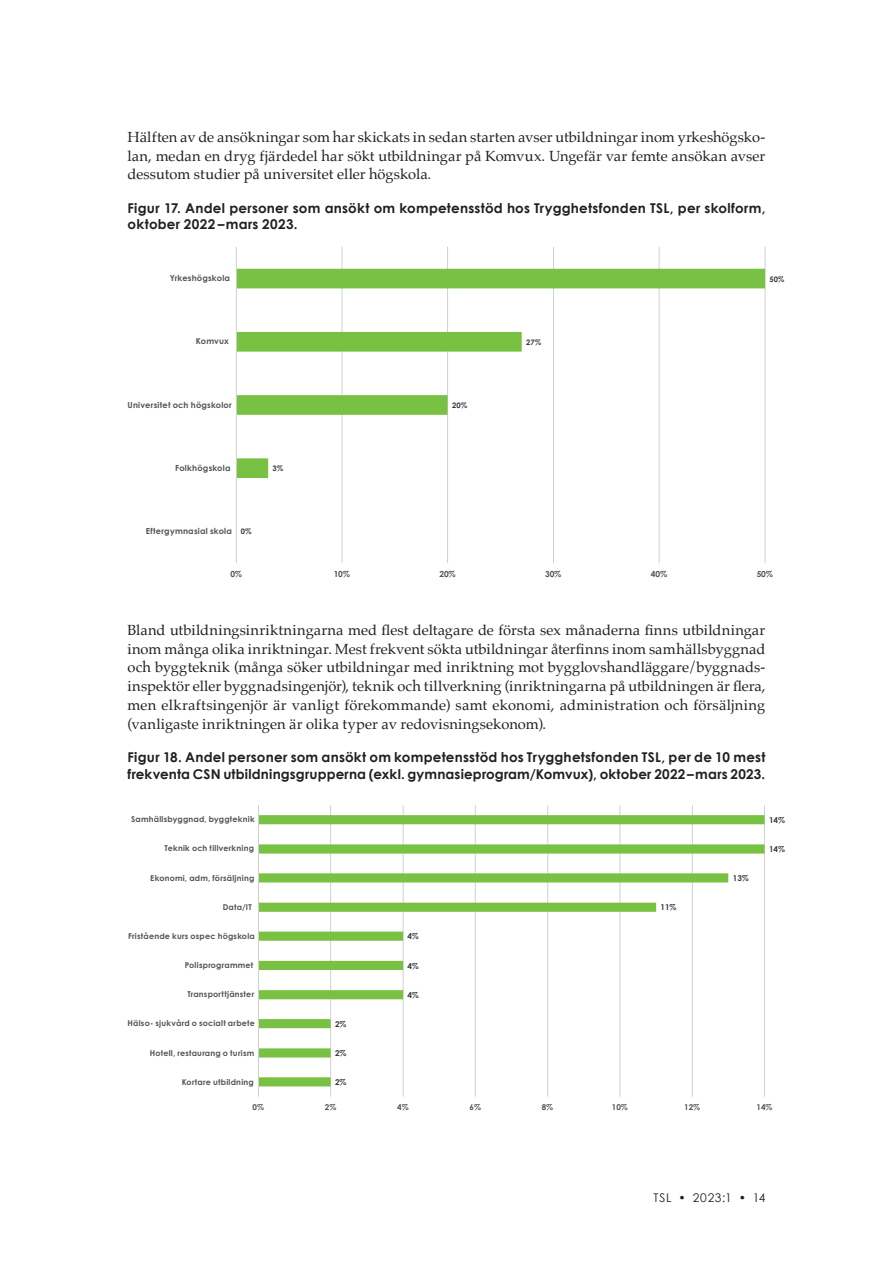
<style>
.page{position:relative;width:893px;height:1263px;background:#fff}
.page>*{position:absolute;margin:0;border:0;box-sizing:border-box;transform-origin:0 0}
.t1{font:14.7px/18.8px "Palatino";color:#231f20;text-align:justify}
.t2{font:700 13.5px/16.5px "Century Gothic";letter-spacing:.015em;color:#231f20}
.t3{font:12px "Century Gothic";letter-spacing:.055em;color:#231f20}
.t4{font:700 8.4px "Century Gothic";letter-spacing:.025em;color:#515455}
.t5{font:700 8.1px "Century Gothic";letter-spacing:.025em;color:#515455}
.t6{font:700 8.1px "Century Gothic";color:#36393c}
.t7{font:700 7.5px "Century Gothic";color:#36393c}
</style>
<div class="page">
<hr style="left:341px;top:247px;width:1px;height:316px;background:#cfd1d0">
<hr style="left:447px;top:247px;width:1px;height:316px;background:#cfd1d0">
<hr style="left:553px;top:247px;width:1px;height:316px;background:#cfd1d0">
<hr style="left:659px;top:247px;width:1px;height:316px;background:#cfd1d0">
<hr style="left:765px;top:247px;width:1px;height:316px;background:#cfd1d0">
<hr style="left:870px;top:247px;width:1px;height:316px;background:#cfd1d0">
<svg style="left:237px;top:269px;width:528px;height:209px"></svg>
<hr style="left:236px;top:247px;width:1px;height:316px;background:#cfd1d0">
<hr style="left:330px;top:805px;width:1px;height:292px;background:#cfd1d0">
<hr style="left:403px;top:805px;width:1px;height:292px;background:#cfd1d0">
<hr style="left:475px;top:805px;width:1px;height:292px;background:#cfd1d0">
<hr style="left:547px;top:805px;width:1px;height:292px;background:#cfd1d0">
<hr style="left:619px;top:805px;width:1px;height:292px;background:#cfd1d0">
<hr style="left:692px;top:805px;width:1px;height:292px;background:#cfd1d0">
<hr style="left:764px;top:805px;width:1px;height:292px;background:#cfd1d0">
<hr style="left:837px;top:805px;width:1px;height:292px;background:#cfd1d0">
<svg style="left:259px;top:815px;width:505px;height:271px"></svg>
<hr style="left:258px;top:805px;width:1px;height:292px;background:#cfd1d0">
<p class="t1" style="left:128px;top:127px;width:639px">Hälften av de ansökningar som har skickats in sedan starten avser utbildningar inom yrkeshögsko&shy;lan, medan en dryg fjärdedel har sökt utbildningar på Komvux. Ungefär var femte ansökan avser dessutom studier på universitet eller högskola.</p>
<p class="t2" style="left:128px;top:199px;width:639px">Figur 17. Andel personer som ansökt om kompetensstöd hos Trygghetsfonden TSL, per skolform, oktober 2022 –mars 2023.</p>
<p class="t4" style="left:170px;top:273px;width:62px">Yrkeshögskola</p>
<p class="t7" style="left:769px;top:274px;width:16px">50%</p>
<p class="t4" style="left:196px;top:336px;width:35px">Komvux</p>
<p class="t7" style="left:526px;top:337px;width:16px">27%</p>
<p class="t4" style="left:128px;top:399px;width:106px">Universitet och högskolor</p>
<p class="t7" style="left:452px;top:401px;width:16px">20%</p>
<p class="t4" style="left:175px;top:462px;width:57px">Folkhögskola</p>
<p class="t7" style="left:273px;top:464px;width:12px">3%</p>
<p class="t4" style="left:146px;top:526px;width:88px">Eftergymnasial skola</p>
<p class="t7" style="left:241px;top:527px;width:12px">0%</p>
<p class="t4" style="left:230px;top:568px;width:13px">0%</p>
<p class="t4" style="left:334px;top:568px;width:18px">10%</p>
<p class="t4" style="left:439px;top:568px;width:18px">20%</p>
<p class="t4" style="left:545px;top:568px;width:18px">30%</p>
<p class="t4" style="left:651px;top:568px;width:18px">40%</p>
<p class="t4" style="left:757px;top:568px;width:18px">50%</p>
<p class="t1" style="left:128px;top:620px;width:639px">Bland utbildningsinriktningarna med flest deltagare de första sex månaderna finns utbildningar inom många olika inriktningar. Mest frekvent sökta utbildningar återfinns inom samhällsbyggnad och byggteknik (många söker utbildningar med inriktning mot bygglovshandläggare/byggnads&shy;inspektör eller byggnadsingenjör), teknik och tillverkning (inriktningarna på utbildningen är flera, men elkraftsingenjör är vanligt förekommande) samt ekonomi, administration och försäljning (vanligaste inriktningen är olika typer av redovisningsekonom).</p>
<p class="t2" style="left:128px;top:749px;width:639px">Figur 18. Andel personer som ansökt om kompetensstöd hos Trygghetsfonden TSL, per de 10 mest frekventa CSN utbildningsgrupperna (exkl. gymnasieprogram/Komvux), oktober 2022–mars 2023.</p>
<p class="t5" style="left:131px;top:814px;width:125px">Samhällsbyggnad, byggteknik</p>
<p class="t5" style="left:164px;top:843px;width:91px">Teknik och tillverkning</p>
<p class="t5" style="left:150px;top:873px;width:106px">Ekonomi, adm, försäljning</p>
<p class="t5" style="left:223px;top:902px;width:30px">Data/IT</p>
<p class="t5" style="left:128px;top:931px;width:128px">Fristående kurs ospec högskola</p>
<p class="t5" style="left:185px;top:960px;width:70px">Polisprogrammet</p>
<p class="t5" style="left:187px;top:989px;width:68px">Transporttjänster</p>
<p class="t5" style="left:128px;top:1018px;width:129px">Hälso- sjukvård o socialt arbete</p>
<p class="t5" style="left:150px;top:1048px;width:106px">Hotell, restaurang o turism</p>
<p class="t5" style="left:182px;top:1076px;width:74px">Kortare utbildning</p>
<p class="t6" style="left:335px;top:1019px;width:13px">2%</p>
<p class="t6" style="left:335px;top:1048px;width:13px">2%</p>
<p class="t6" style="left:335px;top:1077px;width:13px">2%</p>
<p class="t6" style="left:407px;top:931px;width:13px">4%</p>
<p class="t6" style="left:407px;top:960px;width:13px">4%</p>
<p class="t6" style="left:407px;top:990px;width:13px">4%</p>
<p class="t6" style="left:660px;top:902px;width:17px">11%</p>
<p class="t6" style="left:733px;top:873px;width:17px">13%</p>
<p class="t6" style="left:769px;top:815px;width:17px">14%</p>
<p class="t6" style="left:769px;top:844px;width:17px">14%</p>
<p class="t5" style="left:253px;top:1102px;width:13px">0%</p>
<p class="t5" style="left:325px;top:1102px;width:13px">2%</p>
<p class="t5" style="left:397px;top:1102px;width:13px">4%</p>
<p class="t5" style="left:470px;top:1102px;width:13px">6%</p>
<p class="t5" style="left:542px;top:1102px;width:13px">8%</p>
<p class="t5" style="left:612px;top:1102px;width:17px">10%</p>
<p class="t5" style="left:684px;top:1102px;width:17px">12%</p>
<p class="t5" style="left:757px;top:1102px;width:17px">14%</p>
<p class="t3" style="left:654px;top:1190px;width:113px">TSL • 2023:1 • 14</p>
</div>
